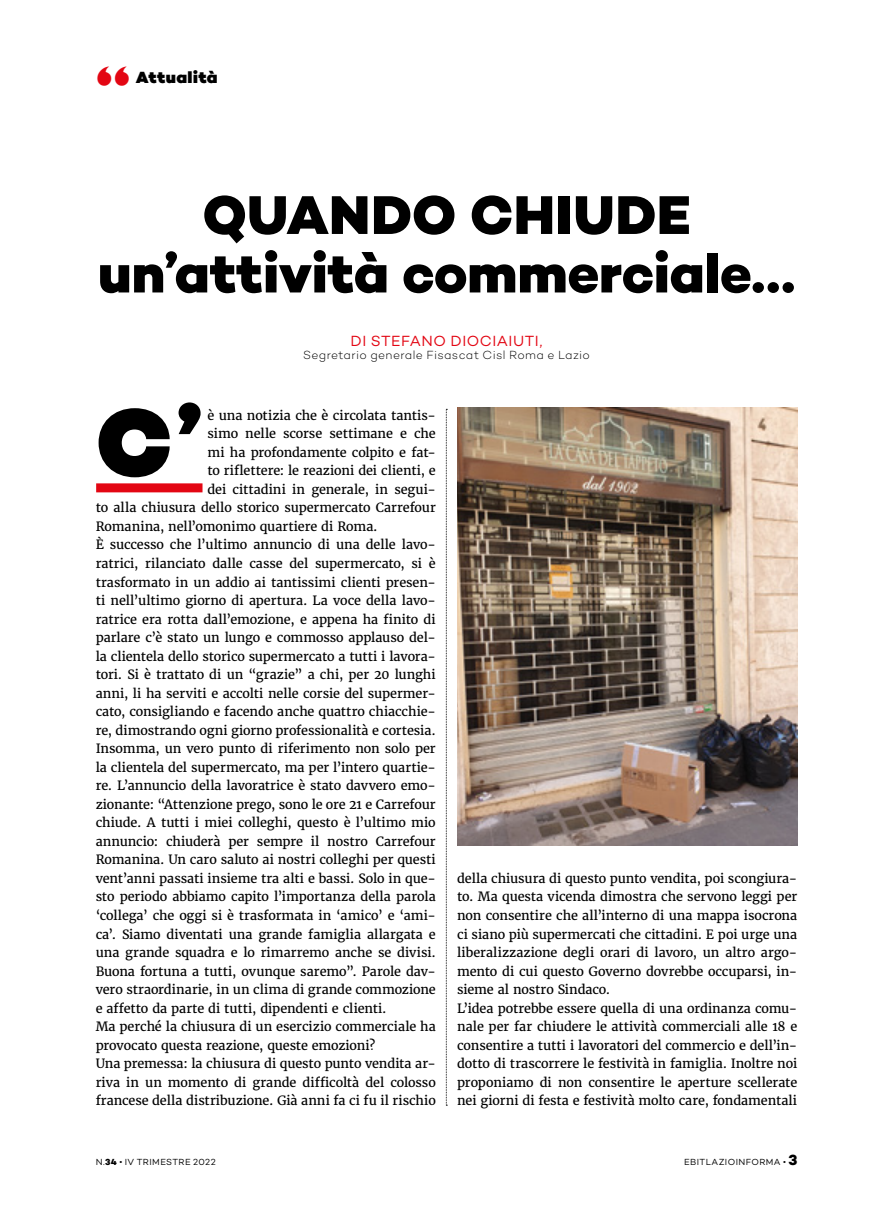
<style>
.page{position:relative;width:893px;height:1212px;background:#fff}
.page>*{position:absolute;margin:0;border:0;box-sizing:border-box;transform-origin:0 0}
.testo_capolettera{font:900 97.35px "Campton";color:#000}
.Titolo{font:800 55.5px/58.5px "Campton";letter-spacing:-.01em;color:#000;text-align:center}
.rubrica{font:800 42px "Gill Sans";color:#e30613}
.rubrica-2{font:900 16.5px "Campton";letter-spacing:.015em;color:#000}
.Firma{font:15px "Campton";letter-spacing:.035em;color:#e30613}
.testo{font:12.75px/18.6px "Merriweather";letter-spacing:-.005em;color:#000;text-align:justify}
.testo_capolettera-2{font:12.75px "Merriweather";letter-spacing:-.005em;color:#000}
.Firma-2{font:300 12px "Campton";letter-spacing:.03em;color:#000}
.t1{font:9px "Campton";letter-spacing:.045em;color:#000}
.s1{font-weight:800}
.s2{font-weight:800;font-size:15px}
</style>
<div class="page">
<svg style="left:446px;top:409px;width:1px;height:697px"></svg>
<div style="left:96px;top:483px;width:107px;height:9px;background:#e30613"></div>
<img style="left:458px;top:407px;width:339px;height:439px">
<p class="rubrica" style="left:96px;top:50px;width:36px">“</p>
<p class="rubrica-2" style="left:136px;top:67px;width:83px">Attualità</p>
<p class="Titolo" style="left:98px;top:185px;width:699px">QUANDO CHIUDE un’attività commerciale…</p>
<p class="Firma" style="left:350px;top:331px;width:194px">DI STEFANO DIOCIAIUTI,</p>
<p class="Firma-2" style="left:303px;top:348px;width:288px">Segretario generale Fisascat Cisl Roma e Lazio</p>
<p class="testo_capolettera" style="left:96px;top:380px;width:108px">C’</p>
<p class="testo_capolettera-2" style="left:207px;top:407px;width:230px">è una notizia che è circolata tantis-</p>
<p class="testo_capolettera-2" style="left:207px;top:426px;width:230px">simo nelle scorse settimane e che</p>
<p class="testo_capolettera-2" style="left:207px;top:444px;width:230px">mi ha profondamente colpito e fat-</p>
<p class="testo_capolettera-2" style="left:207px;top:463px;width:230px">to riflettere: le reazioni dei clienti, e</p>
<p class="testo_capolettera-2" style="left:207px;top:481px;width:230px">dei cittadini in generale, in segui-</p>
<p class="testo_capolettera-2" style="left:96px;top:500px;width:342px">to alla chiusura dello storico supermercato Carrefour</p>
<p class="testo_capolettera-2" style="left:96px;top:518px;width:283px">Romanina, nell’omonimo quartiere di Roma.</p>
<p class="testo" style="left:96px;top:536px;width:342px">È successo che l’ultimo annuncio di una delle lavo&shy;ratrici, rilanciato dalle casse del supermercato, si è trasformato in un addio ai tantissimi clienti presen&shy;ti nell’ultimo giorno di apertura. La voce della lavo&shy;ratrice era rotta dall’emozione, e appena ha finito di parlare c’è stato un lungo e commosso applauso del&shy;la clientela dello storico supermercato a tutti i lavora&shy;tori. Si è trattato di un “grazie” a chi, per 20 lunghi anni, li ha serviti e accolti nelle corsie del supermer&shy;cato, consigliando e facendo anche quattro chiacchie&shy;re, dimostrando ogni giorno professionalità e cortesia.<br>Insomma, un vero punto di riferimento non solo per la clientela del supermercato, ma per l’intero quartie&shy;re. L’annuncio della lavoratrice è stato davvero emo&shy;zionante: “Attenzione prego, sono le ore 21 e Carrefour chiude. A tutti i miei colleghi, questo è l’ultimo mio annuncio: chiuderà per sempre il nostro Carrefour Romanina. Un caro saluto ai nostri colleghi per questi vent’anni passati insieme tra alti e bassi. Solo in que&shy;sto periodo abbiamo capito l’importanza della parola ‘collega’ che oggi si è trasformata in ‘amico’ e ‘ami&shy;ca’. Siamo diventati una grande famiglia allargata e una grande squadra e lo rimarremo anche se divisi.<br>Buona fortuna a tutti, ovunque saremo”. Parole dav&shy;vero straordinarie, in un clima di grande commozione e affetto da parte di tutti, dipendenti e clienti.</p>
<p class="testo" style="left:96px;top:1017px;width:342px">Ma perché la chiusura di un esercizio commerciale ha provocato questa reazione, queste emozioni?</p>
<p class="testo" style="left:96px;top:1054px;width:342px">Una premessa: la chiusura di questo punto vendita ar&shy;riva in un momento di grande difficoltà del colosso francese della distribuzione. Già anni fa ci fu il rischio</p>
<p class="testo" style="left:457px;top:869px;width:342px">della chiusura di questo punto vendita, poi scongiura&shy;to. Ma questa vicenda dimostra che servono leggi per non consentire che all’interno di una mappa isocrona ci siano più supermercati che cittadini. E poi urge una liberalizzazione degli orari di lavoro, un altro argo&shy;mento di cui questo Governo dovrebbe occuparsi, in&shy;sieme al nostro Sindaco.</p>
<p class="testo" style="left:457px;top:999px;width:342px">L’idea potrebbe essere quella di una ordinanza comu&shy;nale per far chiudere le attività commerciali alle 18 e consentire a tutti i lavoratori del commercio e dell’in&shy;dotto di trascorrere le festività in famiglia. Inoltre noi proponiamo di non consentire le aperture scellerate nei giorni di festa e festività molto care, fondamentali</p>
<p class="t1" style="left:96px;top:1156px;width:121px">N.<span class="s1">34</span> • IV TRIMESTRE 2022</p>
<p class="t1" style="left:684px;top:1156px;width:115px">EBITLAZIOINFORMA • <span class="s2">3</span></p>
</div>
